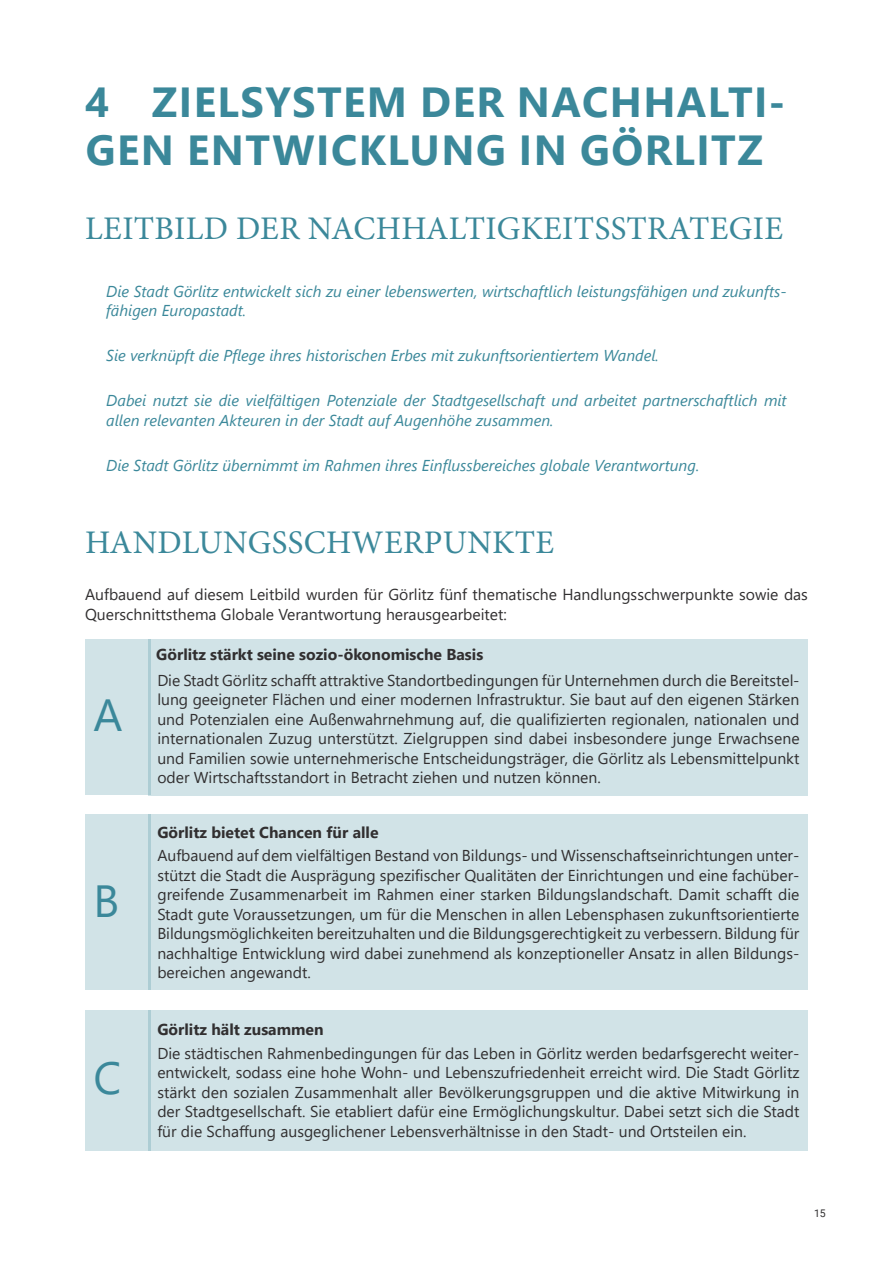
<style>
.page{position:relative;width:893px;height:1263px;background:#fff}
.page>*{position:absolute;margin:0;border:0;box-sizing:border-box;transform-origin:0 0}
.Body_Text_10_5_13_Block_ABC{font:45px "Segoe UI";color:#3b889a}
.Headline_1_kleiner_GNK2{font:700 42px/48px "Segoe UI";letter-spacing:.035em;color:#3b889a}
.Headline_2_genutzt_Fließtext{font:33px "Minion Pro";letter-spacing:.01em;color:#3b889a}
.Body_Text_10_5_13_Block_ABC-2{font:15.75px/19.5px "Segoe UI";color:#312f30;text-align:justify}
.Body_Text_16_20_Einleitungstext_Leitbild{font:italic 15.75px/19.5px "Segoe UI";color:#3b889a}
.Body_Text_10_5_13_Block{font:15.75px/19.5px "Segoe UI";color:#312f30}
.Body_Text_10_5_13_Block_ABC-3{font:700 15.75px "Segoe UI";color:#312f30}
.t1{font:10.5px "Roboto";color:#312f30}
</style>
<div class="page">
<div style="left:149px;top:639px;width:659px;height:156px;background:#d1e3e7"></div>
<div style="left:85px;top:639px;width:65px;height:156px;background:#d1e3e7"></div>
<div style="left:149px;top:814px;width:659px;height:176px;background:#d1e3e7"></div>
<div style="left:85px;top:814px;width:65px;height:176px;background:#d1e3e7"></div>
<div style="left:149px;top:1010px;width:659px;height:140px;background:#d1e3e7"></div>
<div style="left:85px;top:1010px;width:65px;height:140px;background:#d1e3e7"></div>
<p class="Headline_1_kleiner_GNK2" style="left:85px;top:75px;width:702px">4 ZIELSYSTEM DER NACHHALTI-<br>GEN ENTWICKLUNG IN GÖRLITZ</p>
<p class="Headline_2_genutzt_Fließtext" style="left:85px;top:206px;width:699px">LEITBILD DER NACHHALTIGKEITSSTRATEGIE</p>
<p class="Body_Text_16_20_Einleitungstext_Leitbild" style="left:106px;top:279px;width:682px">Die Stadt Görlitz entwickelt sich zu einer lebenswerten, wirtschaftlich leistungsfähigen und zukunfts&shy;fähigen Europastadt.</p>
<p class="Body_Text_16_20_Einleitungstext_Leitbild" style="left:106px;top:343px;width:554px">Sie verknüpft die Pflege ihres historischen Erbes mit zukunftsorientiertem Wandel.</p>
<p class="Body_Text_16_20_Einleitungstext_Leitbild" style="left:106px;top:388px;width:682px">Dabei nutzt sie die vielfältigen Potenziale der Stadtgesellschaft und arbeitet partnerschaftlich mit allen relevanten Akteuren in der Stadt auf Augenhöhe zusammen.</p>
<p class="Body_Text_16_20_Einleitungstext_Leitbild" style="left:106px;top:453px;width:595px">Die Stadt Görlitz übernimmt im Rahmen ihres Einflussbereiches globale Verantwortung.</p>
<p class="Headline_2_genutzt_Fließtext" style="left:85px;top:520px;width:471px">HANDLUNGSSCHWERPUNKTE</p>
<p class="Body_Text_10_5_13_Block" style="left:85px;top:583px;width:724px">Aufbauend auf diesem Leitbild wurden für Görlitz fünf thematische Handlungsschwerpunkte sowie das<br>Querschnittsthema Globale Verantwortung herausgearbeitet:</p>
<p class="Body_Text_10_5_13_Block_ABC-3" style="left:156px;top:639px;width:328px">Görlitz stärkt seine sozio-ökonomische Basis</p>
<p class="Body_Text_10_5_13_Block_ABC" style="left:94px;top:673px;width:31px">A</p>
<p class="Body_Text_10_5_13_Block_ABC" style="left:94px;top:858px;width:27px">B</p>
<p class="Body_Text_10_5_13_Block_ABC" style="left:94px;top:1036px;width:29px">C</p>
<p class="Body_Text_10_5_13_Block_ABC-2" style="left:157px;top:669px;width:644px">Die Stadt Görlitz schafft attraktive Standortbedingungen für Unternehmen durch die Bereitstel&shy;lung geeigneter Flächen und einer modernen Infrastruktur. Sie baut auf den eigenen Stärken und Potenzialen eine Außenwahrnehmung auf, die qualifizierten regionalen, nationalen und internationalen Zuzug unterstützt. Zielgruppen sind dabei insbesondere junge Erwachsene und Familien sowie unternehmerische Entscheidungsträger, die Görlitz als Lebensmittelpunkt oder Wirtschaftsstandort in Betracht ziehen und nutzen können.</p>
<p class="Body_Text_10_5_13_Block_ABC-3" style="left:157px;top:817px;width:223px">Görlitz bietet Chancen für alle</p>
<p class="Body_Text_10_5_13_Block_ABC-2" style="left:157px;top:845px;width:644px">Aufbauend auf dem vielfältigen Bestand von Bildungs- und Wissenschaftseinrichtungen unter&shy;stützt die Stadt die Ausprägung spezifischer Qualitäten der Einrichtungen und eine fachüber&shy;greifende Zusammenarbeit im Rahmen einer starken Bildungslandschaft. Damit schafft die Stadt gute Voraussetzungen, um für die Menschen in allen Lebensphasen zukunftsorientierte Bildungsmöglichkeiten bereitzuhalten und die Bildungsgerechtigkeit zu verbessern. Bildung für nachhaltige Entwicklung wird dabei zunehmend als konzeptioneller Ansatz in allen Bildungs&shy;bereichen angewandt.</p>
<p class="Body_Text_10_5_13_Block_ABC-3" style="left:157px;top:1014px;width:168px">Görlitz hält zusammen</p>
<p class="Body_Text_10_5_13_Block_ABC-2" style="left:157px;top:1042px;width:644px">Die städtischen Rahmenbedingungen für das Leben in Görlitz werden bedarfsgerecht weiter&shy;entwickelt, sodass eine hohe Wohn- und Lebenszufriedenheit erreicht wird. Die Stadt Görlitz stärkt den sozialen Zusammenhalt aller Bevölkerungsgruppen und die aktive Mitwirkung in der Stadtgesellschaft. Sie etabliert dafür eine Ermöglichungskultur. Dabei setzt sich die Stadt für die Schaffung ausgeglichener Lebensverhältnisse in den Stadt- und Ortsteilen ein.</p>
<p class="t1" style="left:814px;top:1206px;width:13px">15</p>
</div>
